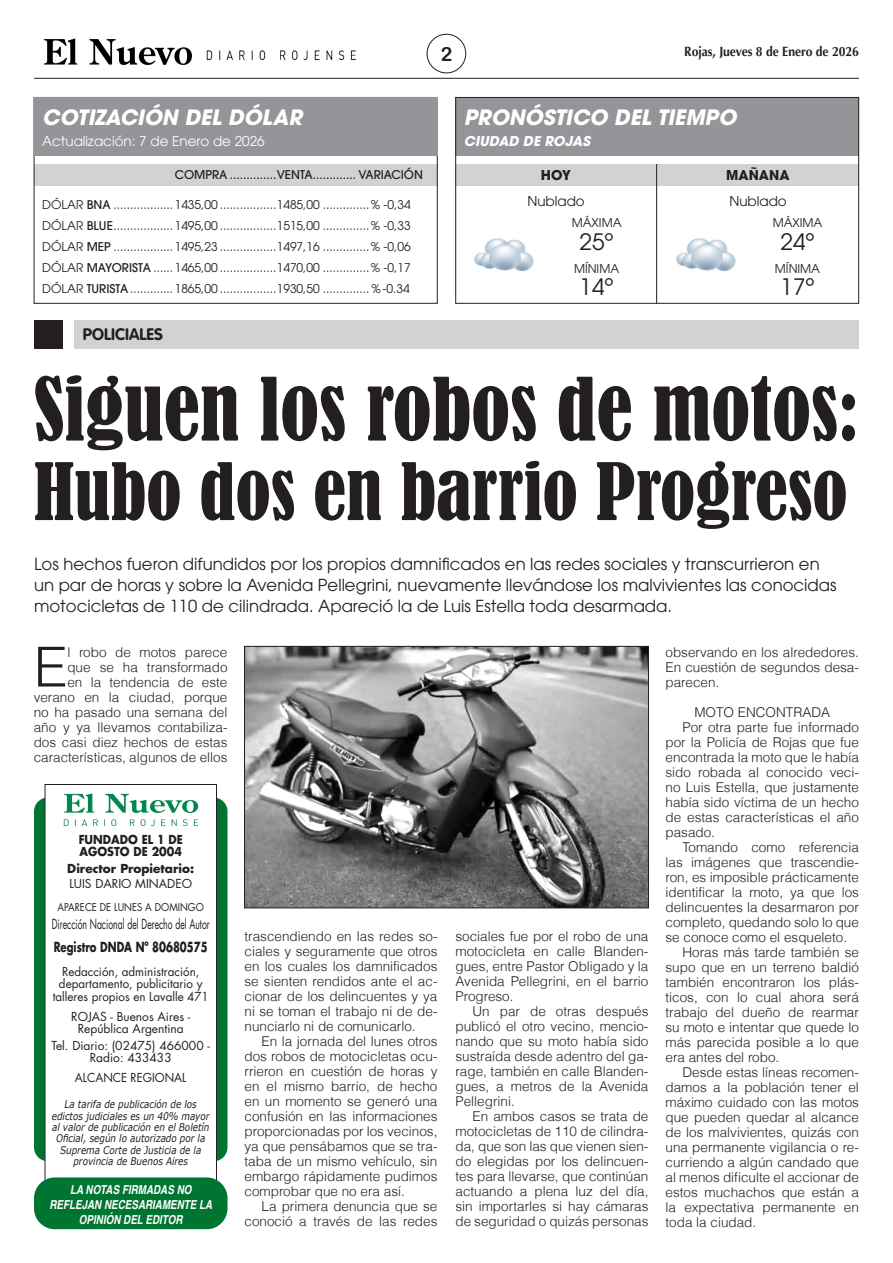
<style>
.page{position:relative;width:893px;height:1263px;background:#fff}
.page>*{position:absolute;margin:0;border:0;box-sizing:border-box;transform-origin:0 0}
.TITULO_REVISTA{font:condensed 81px "Bernard";color:#231f20}
.TITULO_REVISTA-2{font:condensed 73.5px "Bernard";color:#231f20}
.TEXTO_REVISTA{font:300 55.2px "Helvetica";color:#231f20}
.BAJADA{font:22.5px "ITC Avant Garde Std";color:#231f20}
.BAJADA_REVISTA{font:italic 700 21px "ITC Avant Garde Std";color:#fff}
.VOLANTA_REVISTA{font:19.5px "Arial Rounded MT Bold";color:#231f20}
.BAJADA_REVISTA-2{font:16.5px/21px "ITC Avant Garde Std";color:#231f20}
.VOLANTA_REVISTA-2{font:700 16.5px "VAG Rounded Std";color:#231f20}
.TEXTO_REVISTA-2{font:300 13.5px/15px "Helvetica";color:#231f20;text-align:justify}
.t1{font:13.5px "Futura Std";color:#231f20;scale:.64 1}
.BAJADA_REVISTA-3{font:13.5px "ITC Avant Garde Std";color:#fff}
.t2{font:700 13.5px "Optima LT Std";color:#231f20;scale:.9 1}
.t3{font:700 13.5px "Futura Std";color:#231f20;scale:.75 1}
.BAJADA-2{font:13.5px "ITC Avant Garde Std";color:#231f20}
.BAJADA_REVISTA-4{font:italic 700 13.5px "ITC Avant Garde Std";color:#fff}
.BAJADA-3{font:700 13.5px "Avant Garde";color:#231f20}
.t4{font:italic 700 12.3px/15.1px "Helvetica";color:#fff;text-align:center;scale:.8 1}
.BAJADA_REVISTA-5{font:12px "ITC Avant Garde Std";color:#231f20}
.t5{font:12px/12px "Futura Std";color:#231f20;text-align:center}
.t6{font:12px/12px "Futura Std";color:#231f20;text-align:center;scale:.96 1}
.BAJADA_REVISTA-6{font:500 12px "ITC Avant Garde Std";color:#231f20}
.BAJADA-4{font:12px "ITC Avant Garde Std";color:#231f20}
.t7{font:700 12px "Futura Std";color:#231f20;scale:.92 1}
.t8{font:700 12px "Futura Std";color:#231f20}
.t9{font:12px "Futura Std";color:#231f20;scale:.95 1}
.No__Página{font:italic 10.5px/11.2px "Verdana";color:#231f20;text-align:center;scale:.84 1}
.t10{font:10.5px "Futura Std";color:#231f20;scale:.9 1}
.s1{font-weight:500}
</style>
<div class="page">
<img style="left:474px;top:238px;width:59px;height:34px">
<img style="left:677px;top:238px;width:59px;height:34px">
<div style="left:455px;top:164px;width:404px;height:22px;background:#d1d2d4"></div>
<div style="left:455px;top:97px;width:404px;height:59px;background:#939598"></div>
<hr style="left:656px;top:164px;width:1px;height:140px;background:#231f20">
<div style="left:455px;top:97px;width:404px;height:207px;border:1px solid #231f20"></div>
<img style="left:43px;top:38px;width:150px;height:28px">
<img style="left:198px;top:49px;width:166px;height:13px;border-radius:7px">
<hr style="left:34px;top:78px;width:825px;height:1px;background:#231f20">
<div style="left:427px;top:34px;width:39px;height:39px;border:1px solid #231f20;border-radius:50%"></div>
<div style="left:34px;top:164px;width:404px;height:22px;background:#d1d2d4"></div>
<div style="left:34px;top:97px;width:404px;height:59px;background:#939598"></div>
<div style="left:74px;top:320px;width:785px;height:28px;background:#d1d2d4"></div>
<div style="left:34px;top:320px;width:28px;height:28px;background:#231f20"></div>
<div style="left:35px;top:798px;width:192px;height:362px;background:#007532;border-radius:13px"></div>
<div style="left:44px;top:784px;width:173px;height:396px;background:#fff"></div>
<div style="left:34px;top:1177px;width:193px;height:52px;background:#007532;border-radius:21px"></div>
<img style="left:55px;top:790px;width:151px;height:38px">
<img style="left:246px;top:648px;width:401px;height:258px">
<div style="left:244px;top:646px;width:405px;height:262px;border:1px solid #231f20"></div>
<p class="BAJADA_REVISTA" style="left:42px;top:103px;width:261px">COTIZACIÓN DEL DÓLAR</p>
<p class="BAJADA_REVISTA-3" style="left:42px;top:132px;width:224px">Actualización: 7 de Enero de 2026</p>
<p class="BAJADA_REVISTA-6" style="left:175px;top:167px;width:250px">COMPRA ..............VENTA............. VARIACIÓN</p>
<p class="BAJADA_REVISTA-5" style="left:42px;top:197px;width:370px">DÓLAR <span class="s1">BNA</span> ..................1435,00 .................1485,00 ..............% -0,34</p>
<p class="BAJADA_REVISTA-5" style="left:42px;top:218px;width:370px">DÓLAR <span class="s1">BLUE</span>..................1495,00 .................1515,00 ..............% -0,33</p>
<p class="BAJADA_REVISTA-5" style="left:42px;top:239px;width:370px">DÓLAR <span class="s1">MEP</span> ..................1495,23 .................1497,16 ..............% -0,06</p>
<p class="BAJADA_REVISTA-5" style="left:42px;top:260px;width:370px">DÓLAR <span class="s1">MAYORISTA</span> ......1465,00 .................1470,00 ..............% -0,17</p>
<p class="BAJADA_REVISTA-5" style="left:42px;top:281px;width:369px">DÓLAR <span class="s1">TURISTA</span>.............1865,00 .................1930,50 .............. % -0.34</p>
<p class="VOLANTA_REVISTA-2" style="left:83px;top:325px;width:82px">POLICIALES</p>
<p class="VOLANTA_REVISTA" style="left:441px;top:43px;width:13px">2</p>
<p class="t2" style="left:684px;top:43px;width:196px">Rojas, Jueves 8 de Enero de 2026</p>
<p class="BAJADA_REVISTA" style="left:464px;top:103px;width:274px">PRONÓSTICO DEL TIEMPO</p>
<p class="BAJADA_REVISTA-4" style="left:464px;top:132px;width:128px">CIUDAD DE ROJAS</p>
<p class="BAJADA-3" style="left:541px;top:166px;width:31px">HOY</p>
<p class="BAJADA-3" style="left:726px;top:166px;width:65px">MAÑANA</p>
<p class="BAJADA-4" style="left:572px;top:215px;width:51px">MÁXIMA</p>
<p class="BAJADA" style="left:580px;top:227px;width:36px">25º</p>
<p class="BAJADA-4" style="left:574px;top:261px;width:47px">MÍNIMA</p>
<p class="BAJADA" style="left:580px;top:273px;width:36px">14º</p>
<p class="BAJADA-2" style="left:527px;top:193px;width:59px">Nublado</p>
<p class="BAJADA-2" style="left:729px;top:193px;width:59px">Nublado</p>
<p class="BAJADA-4" style="left:773px;top:215px;width:51px">MÁXIMA</p>
<p class="BAJADA" style="left:781px;top:227px;width:36px">24º</p>
<p class="BAJADA-4" style="left:775px;top:261px;width:47px">MÍNIMA</p>
<p class="BAJADA" style="left:781px;top:273px;width:36px">17º</p>
<p class="TITULO_REVISTA" style="left:34px;top:362px;width:827px">Siguen los robos de motos:</p>
<p class="TITULO_REVISTA-2" style="left:34px;top:449px;width:815px">Hubo dos en barrio Progreso</p>
<p class="BAJADA_REVISTA-2" style="left:34px;top:554px;width:804px">Los hechos fueron difundidos por los propios damnificados en las redes sociales y transcurrieron en un par de horas y sobre la Avenida Pellegrini, nuevamente llevándose los malvivientes las conocidas motocicletas de 110 de cilindrada. Apareció la de Luis Estella toda desarmada.</p>
<p class="TEXTO_REVISTA-2" style="left:665px;top:644px;width:195px">observando en los alrededores.<br>En cuestión de segundos desa&shy;parecen.</p>
<p class="TEXTO_REVISTA-2" style="left:694px;top:704px;width:137px">MOTO ENCONTRADA</p>
<p class="TEXTO_REVISTA-2" style="left:665px;top:719px;width:195px;text-indent:17px">Por otra parte fue informado por la Policía de Rojas que fue encontrada la moto que le había sido robada al conocido veci&shy;no Luis Estella, que justamente había sido víctima de un hecho de estas características el año pasado.</p>
<p class="TEXTO_REVISTA-2" style="left:665px;top:839px;width:195px;text-indent:17px">Tomando como referencia las imágenes que trascendie&shy;ron, es imposible prácticamente identificar la moto, ya que los delincuentes la desarmaron por completo, quedando solo lo que se conoce como el esqueleto.</p>
<p class="TEXTO_REVISTA-2" style="left:665px;top:944px;width:195px;text-indent:17px">Horas más tarde también se supo que en un terreno baldió también encontraron los plás&shy;ticos, con lo cual ahora será trabajo del dueño de rearmar su moto e intentar que quede lo más parecida posible a lo que era antes del robo.</p>
<p class="TEXTO_REVISTA-2" style="left:665px;top:1064px;width:195px;text-indent:17px">Desde estas líneas recomen&shy;damos a la población tener el máximo cuidado con las motos que pueden quedar al alcance de los malvivientes, quizás con una permanente vigilancia o re&shy;curriendo a algún candado que al menos dificulte el accionar de estos muchachos que están a la expectativa permanente en toda la ciudad.</p>
<p class="TEXTO_REVISTA" style="left:34px;top:632px;width:35px">E</p>
<p class="TEXTO_REVISTA-2" style="left:34px;top:644px;width:195px;text-align:right">l robo de motos parece<br>que se ha transformado<br>en la tendencia de este verano en la ciudad, porque no ha pasado una semana del año y ya llevamos contabiliza&shy;dos casi diez hechos de estas características, algunos de ellos</p>
<p class="t7" style="left:79px;top:832px;width:115px">FUNDADO EL 1 DE</p>
<p class="t7" style="left:80px;top:844px;width:113px">AGOSTO DE 2004</p>
<p class="t8" style="left:67px;top:860px;width:128px">Director Propietario:</p>
<p class="t5" style="left:69px;top:877px;width:124px">LUIS DARIO MINADEO</p>
<p class="t10" style="left:58px;top:900px;width:164px">APARECE DE LUNES A DOMINGO</p>
<p class="t1" style="left:52px;top:915px;width:248px">Dirección Nacional del Derecho del Autor</p>
<p class="t3" style="left:54px;top:937px;width:207px">Registro DNDA Nº 80680575</p>
<p class="t6" style="left:53px;top:966px;width:164px">Redacción, administración, departamento, publicitario y talleres propios en Lavalle 471</p>
<p class="t5" style="left:71px;top:1011px;width:121px">ROJAS - Buenos Aires -<br>República Argentina</p>
<p class="t5" style="left:52px;top:1039px;width:160px">Tel. Diario: (02475) 466000 -<br>Radio: 433433</p>
<p class="t9" style="left:75px;top:1070px;width:119px">ALCANCE REGIONAL</p>
<p class="TEXTO_REVISTA-2" style="left:455px;top:929px;width:194px">sociales fue por el robo de una motocicleta en calle Blanden&shy;gues, entre Pastor Obligado y la Avenida Pellegrini, en el barrio Progreso.</p>
<p class="TEXTO_REVISTA-2" style="left:455px;top:1004px;width:194px;text-indent:17px">Un par de otras después publicó el otro vecino, mencio&shy;nando que su moto había sido sustraída desde adentro del ga&shy;rage, también en calle Blanden&shy;gues, a metros de la Avenida Pellegrini.</p>
<p class="TEXTO_REVISTA-2" style="left:455px;top:1109px;width:194px;text-indent:17px">En ambos casos se trata de motocicletas de 110 de cilindra&shy;da, que son las que vienen sien&shy;do elegidas por los delincuen&shy;tes para llevarse, que continúan actuando a plena luz del día, sin importarles si hay cámaras de seguridad o quizás personas</p>
<p class="TEXTO_REVISTA-2" style="left:244px;top:929px;width:194px">trascendiendo en las redes so&shy;ciales y seguramente que otros en los cuales los damnificados se sienten rendidos ante el ac&shy;cionar de los delincuentes y ya ni se toman el trabajo ni de de&shy;nunciarlo ni de comunicarlo.</p>
<p class="TEXTO_REVISTA-2" style="left:244px;top:1034px;width:194px;text-indent:17px">En la jornada del lunes otros dos robos de motocicletas ocu&shy;rrieron en cuestión de horas y en el mismo barrio, de hecho en un momento se generó una confusión en las informaciones proporcionadas por los vecinos, ya que pensábamos que se tra&shy;taba de un mismo vehículo, sin embargo rápidamente pudimos comprobar que no era así.</p>
<p class="TEXTO_REVISTA-2" style="left:244px;top:1199px;width:194px;text-align:right">La primera denuncia que se conoció a través de las redes</p>
<p class="No__Página" style="left:52px;top:1099px;width:189px">La tarifa de publicación de los edictos judiciales es un 40% mayor al valor de publicación en el Boletín<br>Oficial, según lo autorizado por la<br>Suprema Corte de Justicia de la provincia de Buenos Aires</p>
<p class="t4" style="left:70px;top:1182px;width:153px">LA NOTAS FIRMADAS NO</p>
<p class="t4" style="left:49px;top:1197px;width:205px">REFLEJAN NECESARIAMENTE LA<br>OPINIÓN DEL EDITOR</p>
</div>
